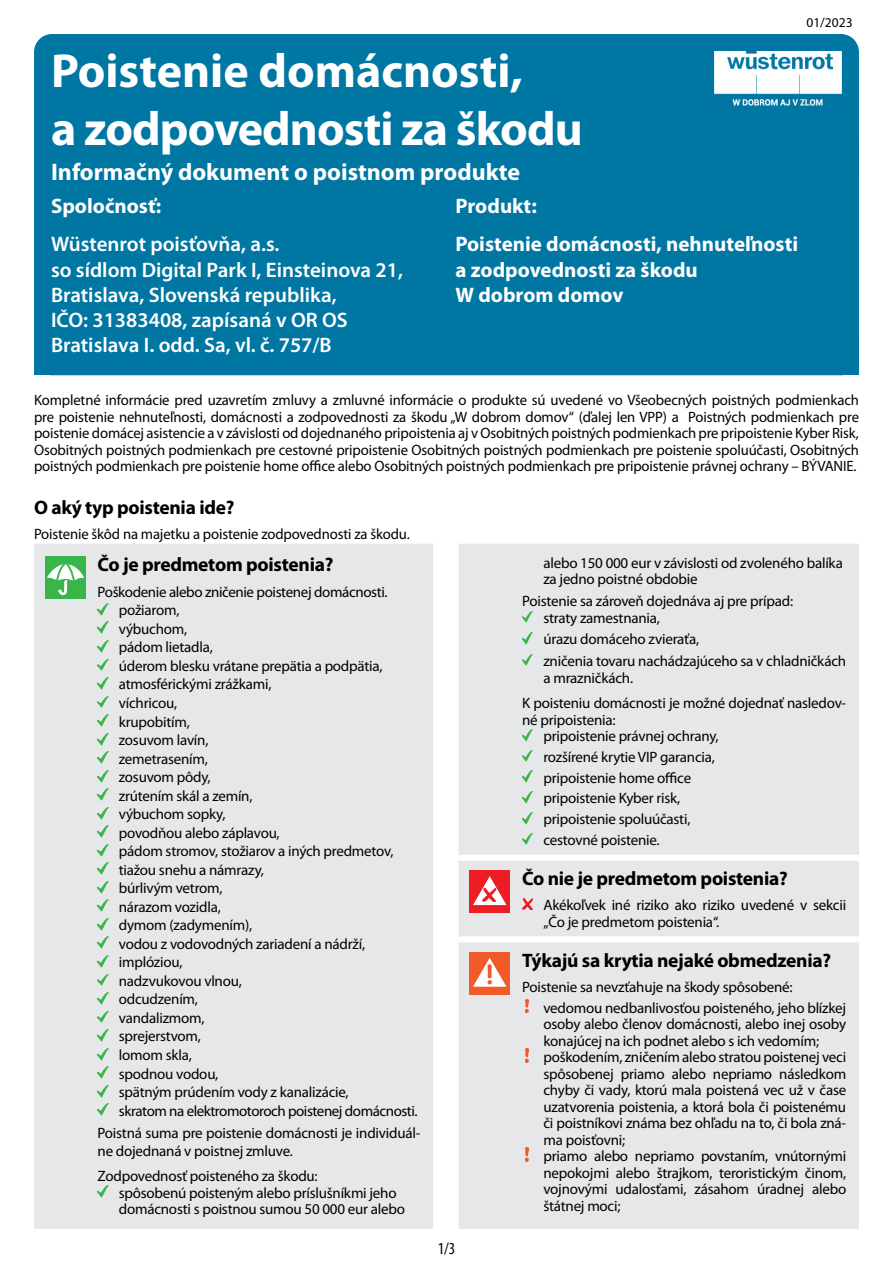
<style>
.page{position:relative;width:893px;height:1263px;background:#fff}
.page>*{position:absolute;margin:0;border:0;box-sizing:border-box;transform-origin:0 0}
.t1{font:700 48px/57.6px "Myriad Pro";letter-spacing:-.015em;color:#fff}
.t2{font:700 24px "Myriad Pro";color:#fff}
.t3{font:600 21px/25.2px "Myriad Pro";color:#fff}
.t4{font:700 21px/38px "Myriad Pro";color:#fff}
.t5{font:700 19.5px "Myriad Pro";letter-spacing:-.015em;color:#000}
.t6{font:condensed 16.8px "Myriad Pro";color:#000}
.t7{font:15px/18.6px "Myriad Pro";letter-spacing:-.015em;color:#000}
.t8{font:13.5px "Myriad Pro";color:#000}
</style>
<div class="page">
<div style="left:34px;top:34px;width:825px;height:341px;background:#0076a3;border-radius:18px"></div>
<div style="left:34px;top:544px;width:825px;height:685px;background:#e6e7e8"></div>
<div style="left:459px;top:855px;width:59px;height:6px;background:#fff"></div>
<div style="left:518px;top:855px;width:341px;height:6px;background:#fff"></div>
<div style="left:459px;top:936px;width:59px;height:6px;background:#fff"></div>
<div style="left:518px;top:936px;width:341px;height:6px;background:#fff"></div>
<div style="left:45px;top:556px;width:41px;height:43px;background:#39b54a"></div>
<svg style="left:47px;top:560px;width:37px;height:35px"></svg>
<svg style="left:98px;top:603px;width:10px;height:12px"></svg>
<svg style="left:98px;top:622px;width:10px;height:12px"></svg>
<svg style="left:98px;top:640px;width:10px;height:12px"></svg>
<svg style="left:98px;top:659px;width:10px;height:12px"></svg>
<svg style="left:98px;top:677px;width:10px;height:12px"></svg>
<svg style="left:98px;top:696px;width:10px;height:12px"></svg>
<svg style="left:98px;top:715px;width:10px;height:11px"></svg>
<svg style="left:98px;top:733px;width:10px;height:12px"></svg>
<svg style="left:98px;top:752px;width:10px;height:11px"></svg>
<svg style="left:98px;top:770px;width:10px;height:12px"></svg>
<svg style="left:98px;top:789px;width:10px;height:12px"></svg>
<svg style="left:98px;top:807px;width:10px;height:12px"></svg>
<svg style="left:98px;top:826px;width:10px;height:12px"></svg>
<svg style="left:98px;top:844px;width:10px;height:12px"></svg>
<svg style="left:98px;top:863px;width:10px;height:12px"></svg>
<svg style="left:98px;top:881px;width:10px;height:12px"></svg>
<svg style="left:98px;top:900px;width:10px;height:12px"></svg>
<svg style="left:98px;top:918px;width:10px;height:12px"></svg>
<svg style="left:98px;top:937px;width:10px;height:12px"></svg>
<svg style="left:98px;top:955px;width:10px;height:12px"></svg>
<svg style="left:98px;top:974px;width:10px;height:12px"></svg>
<svg style="left:98px;top:992px;width:10px;height:12px"></svg>
<svg style="left:98px;top:1011px;width:10px;height:12px"></svg>
<svg style="left:98px;top:1029px;width:10px;height:12px"></svg>
<svg style="left:98px;top:1048px;width:10px;height:12px"></svg>
<svg style="left:98px;top:1067px;width:10px;height:11px"></svg>
<svg style="left:98px;top:1085px;width:10px;height:12px"></svg>
<svg style="left:98px;top:1104px;width:10px;height:11px"></svg>
<svg style="left:98px;top:1186px;width:10px;height:12px"></svg>
<svg style="left:522px;top:611px;width:11px;height:12px"></svg>
<svg style="left:522px;top:632px;width:11px;height:12px"></svg>
<svg style="left:522px;top:654px;width:11px;height:12px"></svg>
<svg style="left:522px;top:729px;width:11px;height:12px"></svg>
<svg style="left:522px;top:750px;width:11px;height:12px"></svg>
<svg style="left:522px;top:771px;width:11px;height:12px"></svg>
<svg style="left:522px;top:791px;width:11px;height:12px"></svg>
<svg style="left:522px;top:812px;width:11px;height:12px"></svg>
<svg style="left:522px;top:833px;width:11px;height:12px"></svg>
<div style="left:469px;top:870px;width:41px;height:43px;background:#ed1d24"></div>
<svg style="left:473px;top:876px;width:33px;height:29px"></svg>
<svg style="left:522px;top:898px;width:11px;height:11px"></svg>
<div style="left:469px;top:952px;width:41px;height:43px;background:#f15a29"></div>
<svg style="left:473px;top:958px;width:33px;height:29px"></svg>
<svg style="left:525px;top:999px;width:4px;height:13px"></svg>
<svg style="left:525px;top:1049px;width:4px;height:13px"></svg>
<svg style="left:525px;top:1148px;width:4px;height:13px"></svg>
<img style="left:714px;top:51px;width:128px;height:54px">
<p class="t8" style="left:806px;top:14px;width:48px">01/2023</p>
<h1 class="t1" style="left:51px;top:40px;width:533px">Poistenie domácnosti,<br>a zodpovednosti za škodu</h1>
<h2 class="t2" style="left:51px;top:156px;width:471px">Informačný dokument o poistnom produkte</h2>
<h3 class="t4" style="left:51px;top:187px;width:112px">Spoločnosť:</h3>
<h3 class="t3" style="left:51px;top:231px;width:354px">Wüstenrot poisťovňa, a.s.<br>so sídlom Digital Park I, Einsteinova 21, Bratislava, Slovenská republika,<br>IČO: 31383408, zapísaná v OR OS Bratislava I. odd. Sa, vl. č. 757/B</h3>
<h3 class="t4" style="left:455px;top:187px;width:344px">Produkt:<br>Poistenie domácnosti, nehnuteľnosti</h3>
<h3 class="t4" style="left:455px;top:256px;width:244px;line-height:25.2px">a zodpovednosti za škodu<br>W dobrom domov</h3>
<p class="t7" style="left:34px;top:392px;width:826px;line-height:16.5px;text-align:justify">Kompletné informácie pred uzavretím zmluvy a zmluvné informácie o produkte sú uvedené vo Všeobecných poistných podmienkach pre poistenie nehnuteľnosti, domácnosti a zodpovednosti za škodu „W dobrom domov“ (ďalej len VPP) a Poistných podmienkach pre poistenie domácej asistencie a v závislosti od dojednaného pripoistenia aj v Osobitných poistných podmienkach pre pripoistenie Kyber Risk, Osobitných poistných podmienkach pre cestovné pripoistenie Osobitných poistných podmienkach pre poistenie spoluúčasti, Osobitných poistných podmienkach pre poistenie home office alebo Osobitných poistných podmienkach pre pripoistenie právnej ochrany – BÝVANIE.</p>
<h3 class="t5" style="left:34px;top:494px;width:202px">O aký typ poistenia ide?</h3>
<p class="t7" style="left:34px;top:524px;width:377px">Poistenie škôd na majetku a poistenie zodpovednosti za škodu.</p>
<h3 class="t5" style="left:98px;top:552px;width:237px">Čo je predmetom poistenia?</h3>
<p class="t7" style="left:119px;top:582px;width:300px;text-indent:-21px">Poškodenie alebo zničenie poistenej domácnosti. požiarom,<br>výbuchom,<br>pádom lietadla,<br>úderom blesku vrátane prepätia a podpätia, atmosférickými zrážkami,<br>víchricou,<br>krupobitím,<br>zosuvom lavín,<br>zemetrasením,<br>zosuvom pôdy,<br>zrútením skál a zemín,<br>výbuchom sopky,<br>povodňou alebo záplavou,<br>pádom stromov, stožiarov a iných predmetov, tiažou snehu a námrazy,<br>búrlivým vetrom,<br>nárazom vozidla,<br>dymom (zadymením),<br>vodou z vodovodných zariadení a nádrží, implóziou,<br>nadzvukovou vlnou,<br>odcudzením,<br>vandalizmom,<br>sprejerstvom,<br>lomom skla,<br>spodnou vodou,<br>spätným prúdením vody z kanalizácie,<br>skratom na elektromotoroch poistenej domácnosti.</p>
<p class="t7" style="left:98px;top:1124px;width:324px;line-height:17.2px">Poistná suma pre poistenie domácnosti je individuál&shy;ne dojednaná v poistnej zmluve.</p>
<p class="t7" style="left:119px;top:1168px;width:288px;line-height:16.5px;text-indent:-21px">Zodpovednosť poisteného za škodu:<br>spôsobenú poisteným alebo príslušníkmi jeho domácnosti s poistnou sumou 50 000 eur alebo</p>
<p class="t6" style="left:438px;top:1238px;width:19px">1/3</p>
<p class="t7" style="left:543px;top:554px;width:301px;line-height:16.5px">alebo 150 000 eur v závislosti od zvoleného balíka za jedno poistné obdobie</p>
<p class="t7" style="left:543px;top:592px;width:251px;line-height:17.2px;text-indent:-21px">Poistenie sa zároveň dojednáva aj pre prípad: straty zamestnania,</p>
<p class="t7" style="left:543px;top:628px;width:304px;line-height:21.5px">úrazu domáceho zvieraťa,<br>zničenia tovaru nachádzajúceho sa v chladničkách</p>
<p class="t7" style="left:522px;top:665px;width:326px;line-height:25px;text-indent:21px">a mrazničkách.<br>K poisteniu domácnosti je možné dojednať nasledov-</p>
<p class="t7" style="left:543px;top:711px;width:177px;line-height:16.5px;text-indent:-21px">né pripoistenia:<br>pripoistenie právnej ochrany,</p>
<p class="t7" style="left:543px;top:746px;width:173px;line-height:20.7px">rozšírené krytie VIP garancia, pripoistenie home office pripoistenie Kyber risk, pripoistenie spoluúčasti, cestovné poistenie.</p>
<h3 class="t5" style="left:522px;top:866px;width:267px">Čo nie je predmetom poistenia?</h3>
<p class="t7" style="left:543px;top:897px;width:304px;line-height:16.5px">Akékoľvek iné riziko ako riziko uvedené v sekcii „Čo je predmetom poistenia“.</p>
<h3 class="t5" style="left:522px;top:947px;width:310px">Týkajú sa krytia nejaké obmedzenia?</h3>
<p class="t7" style="left:543px;top:976px;width:304px;line-height:20.7px;text-indent:-21px">Poistenie sa nevzťahuje na škody spôsobené: vedomou nedbanlivosťou poisteného, jeho blízkej</p>
<p class="t7" style="left:543px;top:1015px;width:304px;line-height:16.5px">osoby alebo členov domácnosti, alebo inej osoby konajúcej na ich podnet alebo s ich vedomím; poškodením, zničením alebo stratou poistenej veci spôsobenej priamo alebo nepriamo následkom chyby či vady, ktorú mala poistená vec už v čase uzatvorenia poistenia, a ktorá bola či poistenému či poistníkovi známa bez ohľadu na to, či bola zná&shy;ma poisťovni;<br>priamo alebo nepriamo povstaním, vnútornými nepokojmi alebo štrajkom, teroristickým činom, vojnovými udalosťami, zásahom úradnej alebo štátnej moci;</p>
</div>
